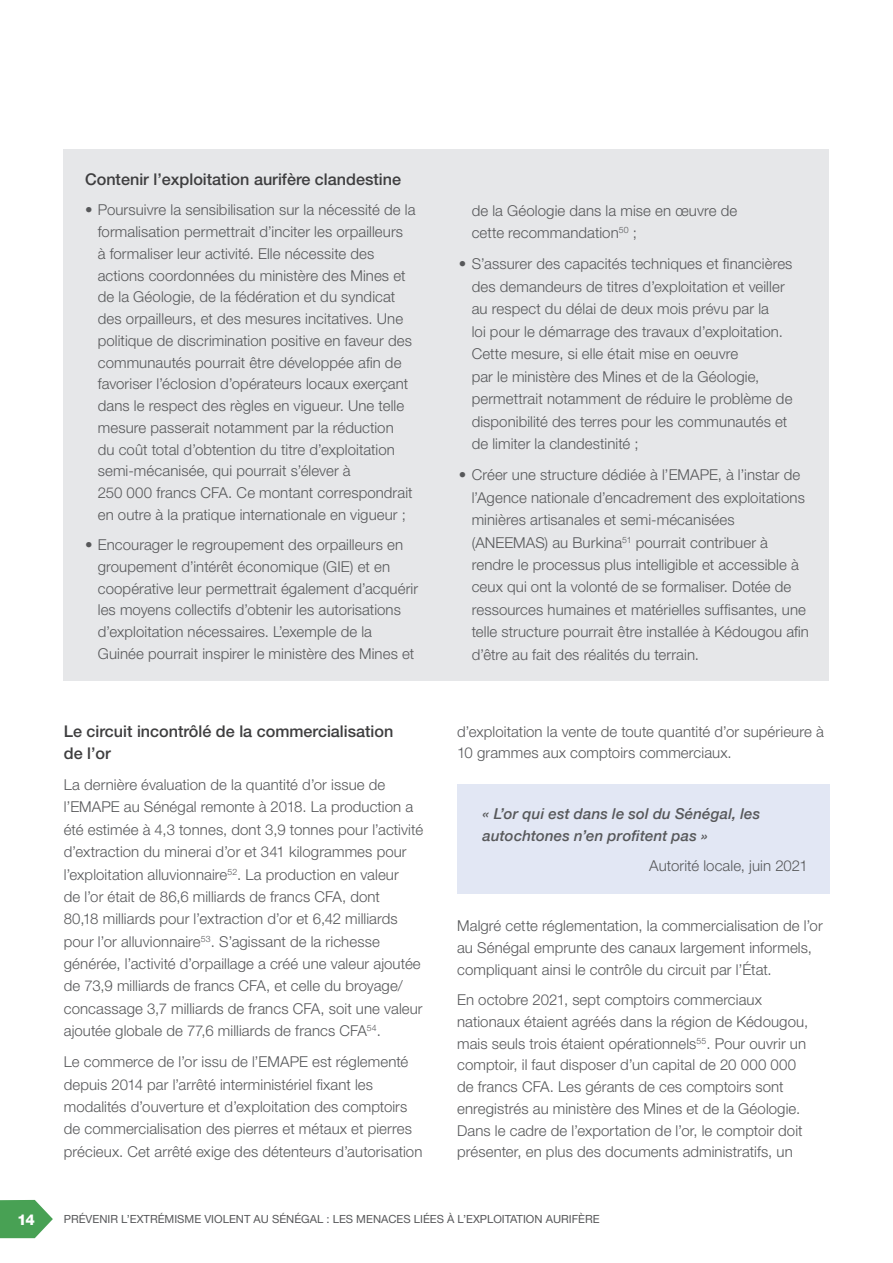
<style>
.page{position:relative;width:893px;height:1263px;background:#fff}
.page>*{position:absolute;margin:0;border:0;box-sizing:border-box;transform-origin:0 0}
.SUBHEAD_LEVEL_2{font:500 16.2px "Helvetica Neue LT Std";color:#3e3e3f}
.BODY_BULLETS{font:300 15px/21.8px "Helvetica Neue LT Std";letter-spacing:.005em;color:#57585a}
.BODY{font:300 15px/22.4px "Helvetica Neue LT Std";letter-spacing:.005em;color:#57585a}
.BODY-2{font:italic 500 15px/21.8px "Helvetica Neue";letter-spacing:.01em;color:#57585a}
.t1{font:800 15px "Helvetica Neue LT Std";color:#fff}
.t2{font:11.25px "Helvetica Neue LT Std";color:#57585a}
</style>
<div class="page">
<svg style="left:0;top:1200px;width:53px;height:38px"></svg>
<div style="left:457px;top:784px;width:372px;height:110px;background:#e2e7f4"></div>
<div style="left:64px;top:150px;width:765px;height:531px;background:#e6e7e9"></div>
<p class="SUBHEAD_LEVEL_2" style="left:85px;top:170px;width:318px">Contenir l’exploitation aurifère clandestine</p>
<p class="BODY_BULLETS" style="left:98px;top:199px;width:319px;text-indent:-13px">• Poursuivre la sensibilisation sur la nécessité de la formalisation permettrait d’inciter les orpailleurs<br>à formaliser leur activité. Elle nécessite des actions coordonnées du ministère des Mines et de la Géologie, de la fédération et du syndicat des orpailleurs, et des mesures incitatives. Une politique de discrimination positive en faveur des communautés pourrait être développée afin de favoriser l’éclosion d’opérateurs locaux exerçant dans le respect des règles en vigueur. Une telle mesure passerait notamment par la réduction<br>du coût total d’obtention du titre d’exploitation semi-mécanisée, qui pourrait s’élever à<br>250 000 francs CFA. Ce montant correspondrait en outre à la pratique internationale en vigueur ;</p>
<p class="BODY_BULLETS" style="left:98px;top:534px;width:322px;text-indent:-13px">• Encourager le regroupement des orpailleurs en groupement d’intérêt économique (GIE) et en coopérative leur permettrait également d’acquérir les moyens collectifs d’obtenir les autorisations d’exploitation nécessaires. L’exemple de la</p>
<p class="BODY_BULLETS" style="left:98px;top:642px;width:318px">Guinée pourrait inspirer le ministère des Mines et</p>
<p class="SUBHEAD_LEVEL_2" style="left:64px;top:722px;width:331px">Le circuit incontrôlé de la commercialisation</p>
<p class="SUBHEAD_LEVEL_2" style="left:64px;top:744px;width:49px">de l’or</p>
<p class="BODY" style="left:64px;top:773px;width:361px">La dernière évaluation de la quantité d’or issue de l’EMAPE au Sénégal remonte à 2018. La production a été estimée à 4,3 tonnes, dont 3,9 tonnes pour l’activité d’extraction du minerai d’or et 341 kilogrammes pour l’exploitation alluvionnaire<sup>52</sup>. La production en valeur<br>de l’or était de 86,6 milliards de francs CFA, dont<br>80,18 milliards pour l’extraction d’or et 6,42 milliards pour l’or alluvionnaire<sup>53</sup>. S’agissant de la richesse générée, l’activité d’orpaillage a créé une valeur ajoutée de 73,9 milliards de francs CFA, et celle du broyage/ concassage 3,7 milliards de francs CFA, soit une valeur ajoutée globale de 77,6 milliards de francs CFA<sup>54</sup>.</p>
<p class="BODY" style="left:64px;top:1050px;width:360px">Le commerce de l’or issu de l’EMAPE est réglementé depuis 2014 par l’arrêté interministériel fixant les modalités d’ouverture et d’exploitation des comptoirs de commercialisation des pierres et métaux et pierres précieux. Cet arrêté exige des détenteurs d’autorisation</p>
<p class="BODY_BULLETS" style="left:472px;top:199px;width:267px">de la Géologie dans la mise en œuvre de</p>
<p class="BODY_BULLETS" style="left:472px;top:222px;width:167px">cette recommandation<sup>50</sup> ;</p>
<p class="BODY_BULLETS" style="left:472px;top:252px;width:322px;line-height:22.5px;text-indent:-13px">• S’assurer des capacités techniques et financières des demandeurs de titres d’exploitation et veiller au respect du délai de deux mois prévu par la<br>loi pour le démarrage des travaux d’exploitation.<br>Cette mesure, si elle était mise en oeuvre<br>par le ministère des Mines et de la Géologie, permettrait notamment de réduire le problème de disponibilité des terres pour les communautés et de limiter la clandestinité ;</p>
<p class="BODY_BULLETS" style="left:472px;top:463px;width:339px;line-height:22.5px;text-indent:-13px">• Créer une structure dédiée à l’EMAPE, à l’instar de l’Agence nationale d’encadrement des exploitations minières artisanales et semi-mécanisées (ANEEMAS) au Burkina<sup>51</sup> pourrait contribuer à rendre le processus plus intelligible et accessible à ceux qui ont la volonté de se formaliser. Dotée de ressources humaines et matérielles suffisantes, une telle structure pourrait être installée à Kédougou afin d’être au fait des réalités du terrain.</p>
<p class="BODY" style="left:457px;top:720px;width:368px;line-height:21.8px">d’exploitation la vente de toute quantité d’or supérieure à<br>10 grammes aux comptoirs commerciaux.</p>
<p class="BODY-2" style="left:483px;top:802px;width:279px">« L’or qui est dans le sol du Sénégal, les autochtones n’en profitent pas »</p>
<p class="BODY" style="left:649px;top:854px;width:160px">Autorité locale, juin 2021</p>
<p class="BODY" style="left:457px;top:915px;width:367px;line-height:21.8px">Malgré cette réglementation, la commercialisation de l’or au Sénégal emprunte des canaux largement informels, compliquant ainsi le contrôle du circuit par l’État.</p>
<p class="BODY" style="left:457px;top:989px;width:353px;line-height:21.8px">En octobre 2021, sept comptoirs commerciaux nationaux étaient agréés dans la région de Kédougou, mais seuls trois étaient opérationnels<sup>55</sup>. Pour ouvrir un comptoir, il faut disposer d’un capital de 20 000 000 de francs CFA. Les gérants de ces comptoirs sont enregistrés au ministère des Mines et de la Géologie.<br>Dans le cadre de l’exportation de l’or, le comptoir doit présenter, en plus des documents administratifs, un</p>
<p class="t1" style="left:17px;top:1211px;width:20px">14</p>
<p class="t2" style="left:64px;top:1212px;width:537px">PRÉVENIR L’EXTRÉMISME VIOLENT AU SÉNÉGAL : LES MENACES LIÉES À L’EXPLOITATION AURIFÈRE</p>
</div>
